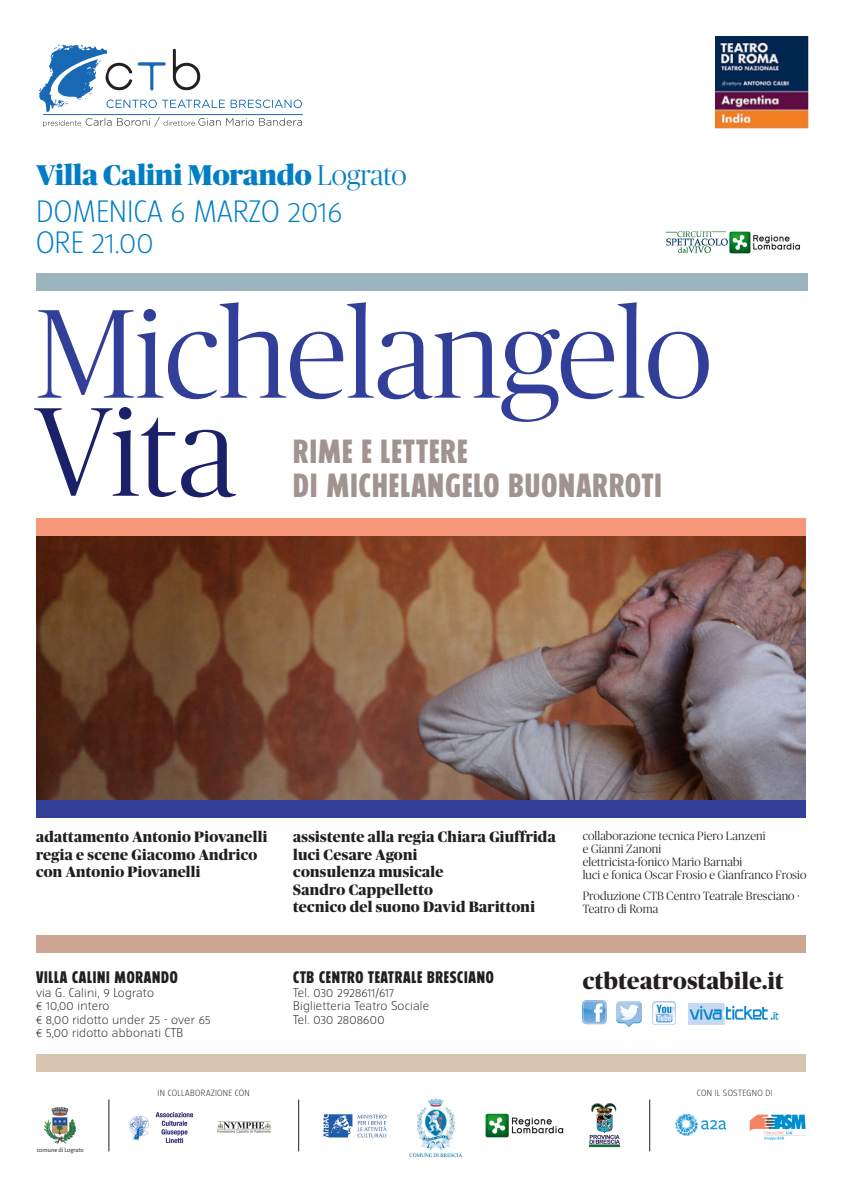
<style>
.page{position:relative;width:842px;height:1191px;background:#fff}
.page>*{position:absolute;margin:0;border:0;box-sizing:border-box;transform-origin:0 0}
.t1{font:300 126.2px "Publico Banner";color:#323f99}
.t2{font:300 126.2px "Publico Banner";color:#1b2168}
.t3{font:800 30px/34px "Turmino";letter-spacing:.04em;color:#a19390}
.t4{font:900 28.5px "Publico Banner";color:#007ec5}
.t5{font:300 27.6px/31px "Turmino LF";color:#007ec5}
.t6{font:800 23.1px "Publico Banner";letter-spacing:.02em;color:#231f20}
.t7{font:800 15px/17.5px "Publico Banner";letter-spacing:.02em;color:#231f20}
.t8{font:800 15px "Turmino";letter-spacing:.05em;color:#231f20}
.t9{font:300 12px/13px "Publico Banner";letter-spacing:.015em;color:#231f20}
.t10{font:300 11.5px/13.5px "Turmino LF";letter-spacing:.02em;color:#231f20}
.t11{font:300 8px "Turmino LF";letter-spacing:.04em;color:#231f20}
.t12{font:6.6px "Alegreya Sans";color:#231f20}
.s1{font-weight:300}
</style>
<div class="page">
<img style="left:36px;top:535px;width:770px;height:265px">
<svg style="left:43px;top:117px;width:259px;height:10px"></svg>
<img style="left:38px;top:44px;width:265px;height:72px">
<img style="left:220px;top:44px;width:10px;height:50px">
<img style="left:103px;top:44px;width:117px;height:53px">
<div style="left:36px;top:273px;width:771px;height:17px;background:#9bb4bd"></div>
<div style="left:36px;top:518px;width:770px;height:17px;background:#f6977a"></div>
<div style="left:36px;top:800px;width:770px;height:17px;background:#323f99"></div>
<div style="left:36px;top:935px;width:770px;height:17px;background:#cca693"></div>
<img style="left:582px;top:1000px;width:25px;height:25px">
<img style="left:617px;top:1001px;width:25px;height:25px">
<img style="left:652px;top:1001px;width:23px;height:23px">
<img style="left:688px;top:1003px;width:90px;height:22px">
<img style="left:716px;top:36px;width:92px;height:92px">
<div style="left:36px;top:1054px;width:770px;height:17px;background:#d8c5af"></div>
<img style="left:665px;top:231px;width:135px;height:23px">
<img style="left:675px;top:1113px;width:52px;height:23px">
<img style="left:749px;top:1114px;width:57px;height:27px">
<hr style="left:649px;top:1099px;width:1px;height:52px;background:#231f20">
<img style="left:324px;top:1098px;width:139px;height:60px">
<img style="left:588px;top:1103px;width:33px;height:45px">
<img style="left:485px;top:1113px;width:79px;height:25px">
<hr style="left:298px;top:1099px;width:1px;height:52px;background:#231f20">
<img style="left:130px;top:1112px;width:62px;height:30px">
<img style="left:45px;top:1107px;width:31px;height:36px">
<hr style="left:109px;top:1099px;width:1px;height:52px;background:#231f20">
<img style="left:217px;top:1121px;width:54px;height:11px">
<h3 class="t4" style="left:36px;top:154px;width:372px">Villa Calini Morando <span class="s1">Lograto</span></h3>
<h3 class="t5" style="left:36px;top:197px;width:308px">DOMeNICA 6 MARZO 2016<br>ORE 21.00</h3>
<h1 class="t1" style="left:36px;top:270px;width:677px">Michelangelo</h1>
<h1 class="t2" style="left:36px;top:368px;width:201px">Vita</h1>
<h2 class="t3" style="left:293px;top:435px;width:370px">RIME E LETTERE<br>DI MICHELANGELO BUONARROTI</h2>
<p class="t7" style="left:36px;top:827px;width:233px">adattamento Antonio Piovanelli regia e scene Giacomo Andrico con Antonio Piovanelli</p>
<p class="t7" style="left:293px;top:827px;width:264px">assistente alla regia Chiara Giuffrida luci Cesare Agoni<br>consulenza musicale<br>Sandro Cappelletto<br>tecnico del suono David Barittoni</p>
<p class="t9" style="left:583px;top:828px;width:225px">collaborazione tecnica Piero Lanzeni<br>e Gianni Zanoni<br>elettricista-fonico Mario Barnabi<br>luci e fonica Oscar Frosio e Gianfranco Frosio</p>
<p class="t9" style="left:583px;top:888px;width:218px">Produzione CTB Centro Teatrale Bresciano ·<br>Teatro di Roma</p>
<p class="t8" style="left:36px;top:969px;width:143px">VILLA CALINI MORANDO</p>
<p class="t10" style="left:36px;top:986px;width:176px">via G. Calini, 9 Lograto<br>€ 10,00 intero<br>€ 8,00 ridotto under 25 - over 65 € 5,00 ridotto abbonati CTB</p>
<p class="t8" style="left:293px;top:969px;width:8px">CTB</p>
<p class="t8" style="left:319px;top:969px;width:9px">CENTRO</p>
<p class="t8" style="left:368px;top:969px;width:8px">TEATRALE</p>
<p class="t8" style="left:427px;top:969px;width:39px">BRESCIANO</p>
<p class="t10" style="left:293px;top:986px;width:137px">Tel. 030 2928611/617<br>Biglietteria Teatro Sociale<br>Tel. 030 2808600</p>
<h3 class="t6" style="left:583px;top:964px;width:203px">ctbteatrostabile.it</h3>
<p class="t11" style="left:158px;top:1089px;width:16px">in collaborazion</p>
<p class="t11" style="left:228px;top:1089px;width:13px">e con</p>
<p class="t11" style="left:697px;top:1089px;width:77px">CON IL SOSTEGNO DI</p>
<p class="t12" style="left:37px;top:1145px;width:49px">comune di Lograto</p>
</div>
